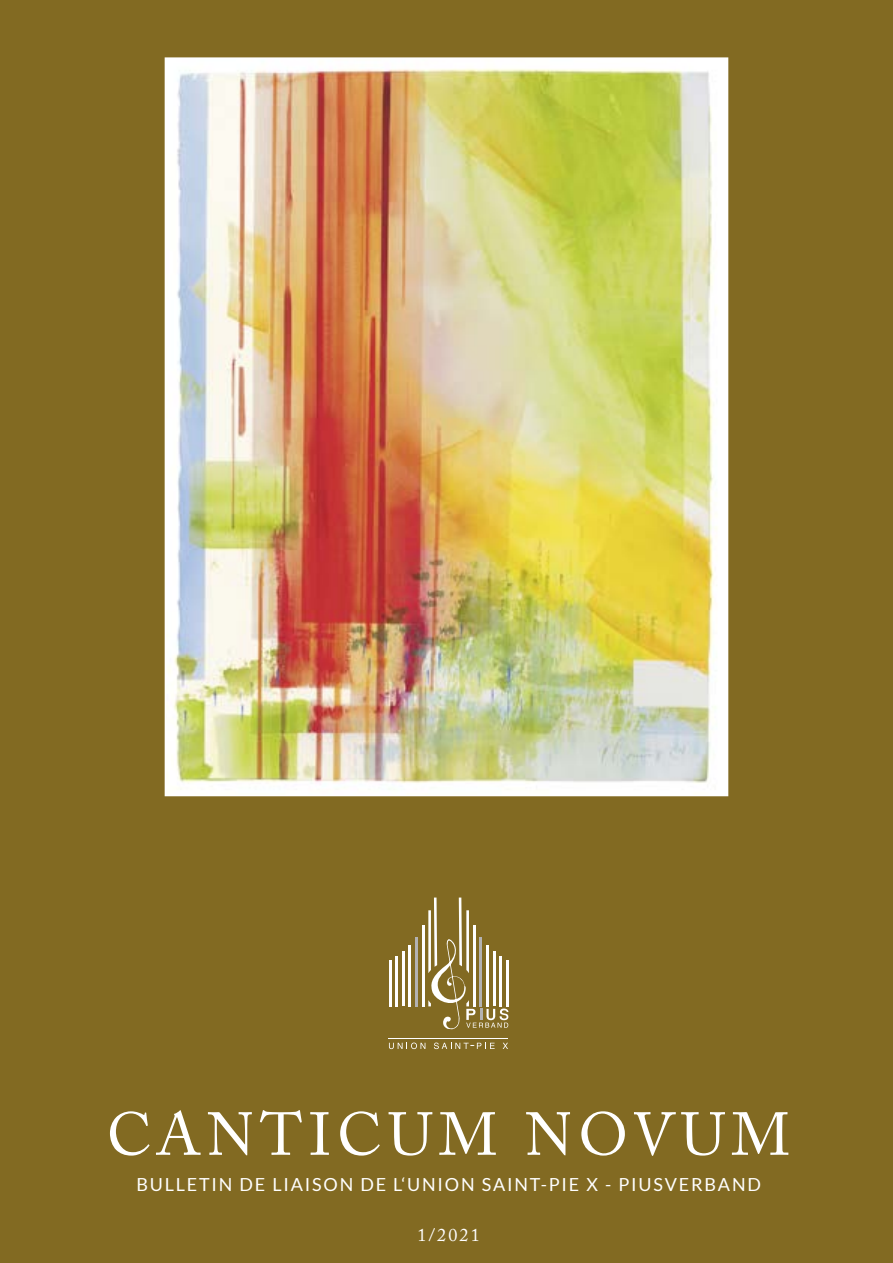
<style>
.page{position:relative;width:893px;height:1263px;background:#826a22}
.page>*{position:absolute;margin:0;border:0;box-sizing:border-box;transform-origin:0 0}
.t1{font:60px "Adobe Caslon Pro";letter-spacing:.1em;color:#fff}
.t2{font:18px "Lato";letter-spacing:.1em;color:#fff}
.t3{font:18px "Adobe Caslon Pro";color:#fff}
.t4{font:15px "Lato";color:#fff}
</style>
<div class="page">
<img style="left:168px;top:60px;width:557px;height:733px">
<hr style="left:422px;top:925px;width:2px;height:81px;background:#fff">
<hr style="left:415px;top:936px;width:3px;height:70px;background:#b3b2b2">
<hr style="left:409px;top:945px;width:2px;height:61px;background:#fff">
<hr style="left:402px;top:951px;width:2px;height:55px;background:#fff">
<hr style="left:396px;top:956px;width:2px;height:50px;background:#fff">
<hr style="left:389px;top:960px;width:2px;height:46px;background:#fff">
<svg style="left:428px;top:897px;width:80px;height:133px"></svg>
<svg style="left:389px;top:1042px;width:36px;height:7px"></svg>
<svg style="left:434px;top:1042px;width:35px;height:7px"></svg>
<svg style="left:477px;top:1043px;width:18px;height:6px"></svg>
<svg style="left:503px;top:1043px;width:5px;height:6px"></svg>
<hr style="left:389px;top:1038px;width:119px;height:1px;background:#fff">
<p class="t4" style="left:470px;top:1036px;width:7px">-</p>
<h1 class="t1" style="left:107px;top:1099px;width:685px">CANTICUM NOVUM</h1>
<p class="t2" style="left:136px;top:1174px;width:626px">BULLETIN DE LIAISON DE L‘UNION SAINT-PIE X - PIUSVERBAND</p>
<p class="t3" style="left:418px;top:1224px;width:64px">1/2021</p>
</div>
